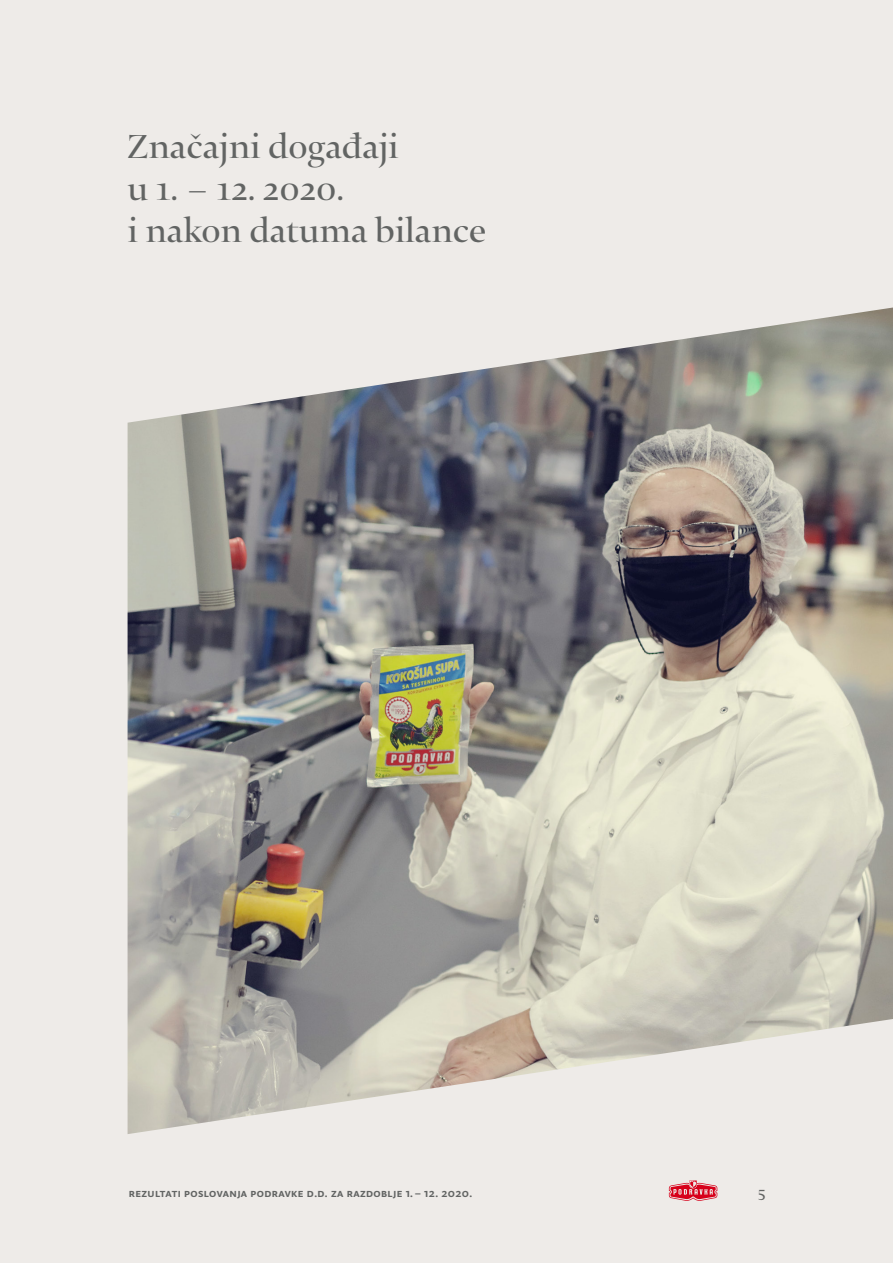
<style>
.page{position:relative;width:893px;height:1263px;background:#eeebe8}
.page>*{position:absolute;margin:0;border:0;box-sizing:border-box;transform-origin:0 0}
.t1{font:37.5px/42px "Thema";color:#626463}
.t2{font:16.5px "Thema";color:#626463}
.t3{font:500 12px "Typonine Sans";letter-spacing:.03em;color:#626463}
</style>
<div class="page">
<svg style="left:669px;top:1180px;width:48px;height:21px"></svg>
<img style="left:128px;top:307px;width:765px;height:827px">
<h1 class="t1" style="left:128px;top:128px;width:360px">Značajni događaji<br>u 1. – 12. 2020.<br>i nakon datuma bilance</h1>
<p class="t3" style="left:129px;top:1186px;width:345px">rezultati poslovanja podravke d.d. za razdoblje 1.– 12. 2020.</p>
<h2 class="t2" style="left:758px;top:1183px;width:9px">5</h2>
</div>
